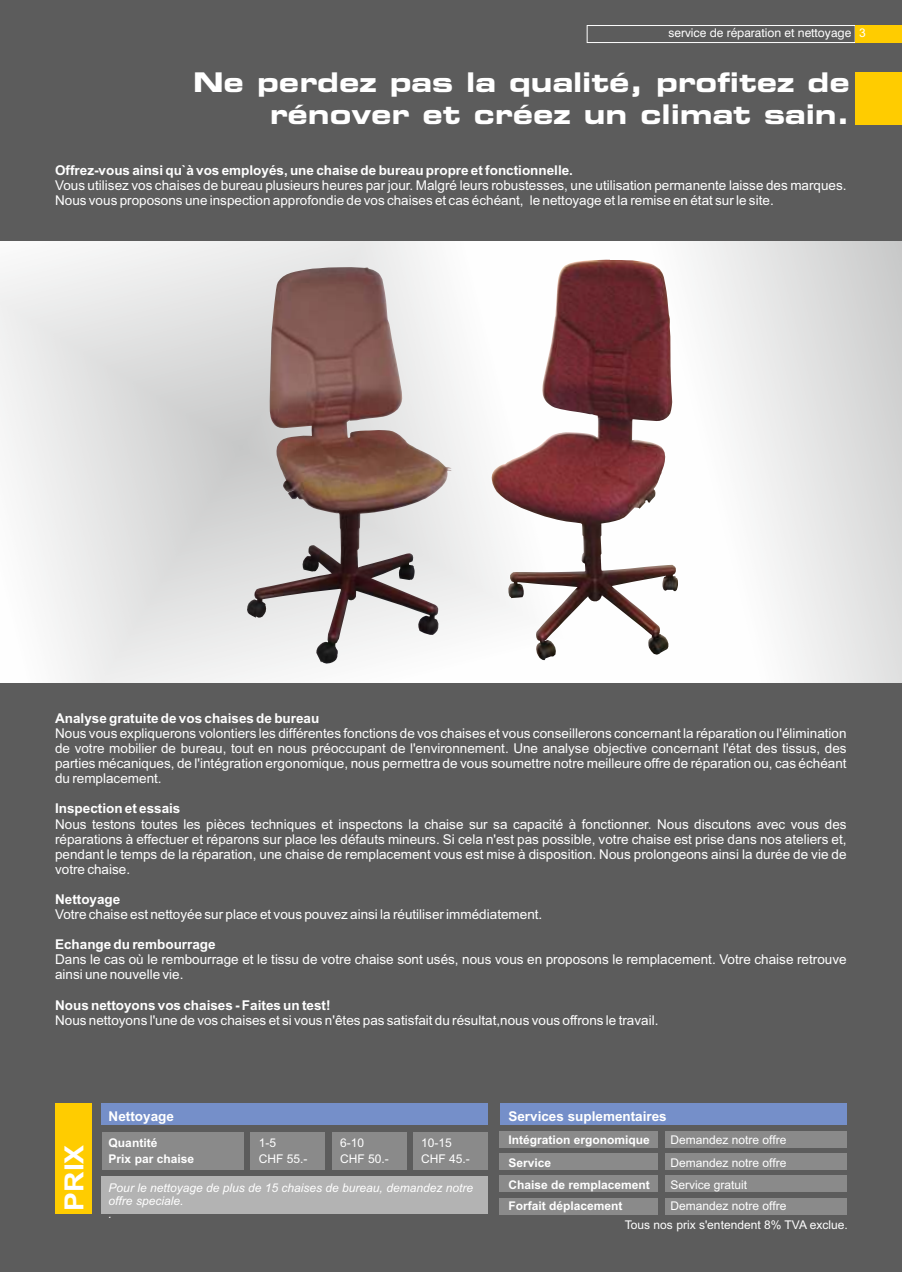
<style>
.page{position:relative;width:902px;height:1272px;background:#fff}
.page>*{position:absolute;margin:0;border:0;box-sizing:border-box;transform-origin:0 0}
.t1{font:700 expanded 27px/32.4px "Square 721 BT";color:#fff;text-align:right}
.t2{font:700 26.4px "Arial";color:#fff;scale:1.07 1}
.t3{font:13.5px/15.1px "Arial";color:#fff}
.t4{font:700 13.5px "Arial";color:#fff}
.t5{font:12px/16.2px "Arial";color:#fff}
.t6{font:700 12px/16.2px "Arial";color:#fff}
.t7{font:italic 12px "Arial";color:#fff}
.t8{font:12px "Swiss 721 BT";color:#fff}
</style>
<div class="page">
<svg style="left:0;top:240px;width:901px;height:443px"></svg>
<div style="left:0;top:0;width:901px;height:240px;background:#5c5c5c"></div>
<svg style="left:586px;top:25px;width:269px;height:18px"></svg>
<div style="left:0;top:683px;width:901px;height:588px;background:#5c5c5c"></div>
<div style="left:855px;top:72px;width:46px;height:53px;background:#fc0"></div>
<img style="left:247px;top:267px;width:204px;height:396px">
<img style="left:491px;top:260px;width:187px;height:400px">
<div style="left:55px;top:1103px;width:36px;height:110px;background:#fc0"></div>
<div style="left:102px;top:1103px;width:386px;height:21px;background:#758fc9"></div>
<div style="left:500px;top:1103px;width:346px;height:21px;background:#758fc9"></div>
<div style="left:102px;top:1131px;width:141px;height:38px;background:#8a8a8a"></div>
<div style="left:250px;top:1131px;width:75px;height:38px;background:#8a8a8a"></div>
<div style="left:332px;top:1131px;width:74px;height:38px;background:#8a8a8a"></div>
<div style="left:413px;top:1131px;width:75px;height:38px;background:#8a8a8a"></div>
<div style="left:102px;top:1176px;width:386px;height:37px;background:#b3b3b3"></div>
<div style="left:664px;top:1131px;width:182px;height:16px;background:#8a8a8a"></div>
<div style="left:664px;top:1153px;width:182px;height:16px;background:#8a8a8a"></div>
<div style="left:664px;top:1175px;width:182px;height:16px;background:#8a8a8a"></div>
<div style="left:664px;top:1197px;width:182px;height:16px;background:#8a8a8a"></div>
<div style="left:500px;top:1131px;width:158px;height:16px;background:#8a8a8a"></div>
<div style="left:500px;top:1153px;width:158px;height:16px;background:#8a8a8a"></div>
<div style="left:500px;top:1175px;width:158px;height:16px;background:#8a8a8a"></div>
<div style="left:500px;top:1197px;width:158px;height:16px;background:#8a8a8a"></div>
<div style="left:855px;top:26px;width:46px;height:17px;background:#fc0"></div>
<p class="t8" style="left:668px;top:28px;width:184px">service de réparation et nettoyage</p>
<p class="t5" style="left:859px;top:26px;width:8px">3</p>
<h1 class="t1" style="left:193px;top:69px;width:658px">Ne perdez pas la qualité, profitez de rénover et créez un climat sain.</h1>
<p class="t4" style="left:55px;top:165px;width:519px">Offrez-vous ainsi qu`à vos employés, une chaise de bureau propre et fonctionnelle.</p>
<p class="t3" style="left:55px;top:179px;width:793px">Vous utilisez vos chaises de bureau plusieurs heures par jour. Malgré leurs robustesses, une utilisation permanente laisse des marques.<br>Nous vous proposons une inspection approfondie de vos chaises et cas échéant, le nettoyage et la remise en état sur le site.</p>
<p class="t4" style="left:55px;top:713px;width:266px">Analyse gratuite de vos chaises de bureau</p>
<p class="t3" style="left:55px;top:727px;width:793px;text-align:justify">Nous vous expliquerons volontiers les différentes fonctions de vos chaises et vous conseillerons concernant la réparation ou l'élimination de votre mobilier de bureau, tout en nous préoccupant de l'environnement. Une analyse objective concernant l'état des tissus, des parties mécaniques, de l'intégration ergonomique, nous permettra de vous soumettre notre meilleure offre de réparation ou, cas échéant du remplacement.</p>
<p class="t4" style="left:55px;top:803px;width:127px">Inspection et essais</p>
<p class="t3" style="left:55px;top:817px;width:793px;text-align:justify">Nous testons toutes les pièces techniques et inspectons la chaise sur sa capacité à fonctionner. Nous discutons avec vous des réparations à effectuer et réparons sur place les défauts mineurs. Si cela n'est pas possible, votre chaise est prise dans nos ateliers et, pendant le temps de la réparation, une chaise de remplacement vous est mise à disposition. Nous prolongeons ainsi la durée de vie de votre chaise.</p>
<p class="t4" style="left:55px;top:894px;width:67px">Nettoyage</p>
<p class="t3" style="left:55px;top:908px;width:488px">Votre chaise est nettoyée sur place et vous pouvez ainsi la réutiliser immédiatement.</p>
<p class="t4" style="left:55px;top:939px;width:162px">Echange du rembourrage</p>
<p class="t3" style="left:55px;top:953px;width:793px">Dans le cas où le rembourrage et le tissu de votre chaise sont usés, nous vous en proposons le remplacement. Votre chaise retrouve ainsi une nouvelle vie.</p>
<p class="t4" style="left:55px;top:999px;width:277px">Nous nettoyons vos chaises - Faites un test!</p>
<p class="t3" style="left:55px;top:1013px;width:604px">Nous nettoyons l'une de vos chaises et si vous n'êtes pas satisfait du résultat,nous vous offrons le travail.</p>
<p class="t4" style="left:109px;top:1111px;width:67px">Nettoyage</p>
<h2 class="t2" style="left:64px;top:1210px;width:63px;rotate:-90deg">PRIX</h2>
<p class="t6" style="left:109px;top:1135px;width:87px">Quantité<br>Prix par chaise</p>
<p class="t5" style="left:259px;top:1135px;width:50px">1-5<br>CHF 55.-</p>
<p class="t5" style="left:340px;top:1135px;width:50px">6-10<br>CHF 50.-</p>
<p class="t5" style="left:421px;top:1135px;width:50px">10-15<br>CHF 45.-</p>
<p class="t7" style="left:109px;top:1182px;width:366px">Pour le nettoyage de plus de 15 chaises de bureau, demandez notre</p>
<p class="t7" style="left:109px;top:1209px;width:5px">.</p>
<p class="t7" style="left:109px;top:1196px;width:76px">offre speciale.</p>
<p class="t4" style="left:508px;top:1111px;width:160px">Services suplementaires</p>
<p class="t6" style="left:508px;top:1129px;width:143px;line-height:22.4px">Intégration ergonomique<br>Service</p>
<p class="t5" style="left:670px;top:1129px;width:117px;line-height:22.4px">Demandez notre offre<br>Demandez notre offre</p>
<p class="t6" style="left:508px;top:1177px;width:143px">Chaise de remplacement</p>
<p class="t5" style="left:670px;top:1177px;width:78px">Service gratuit</p>
<p class="t6" style="left:508px;top:1198px;width:116px">Forfait déplacement</p>
<p class="t5" style="left:670px;top:1198px;width:117px">Demandez notre offre</p>
<p class="t5" style="left:625px;top:1217px;width:224px">Tous nos prix s'entendent 8% TVA exclue.</p>
</div>
